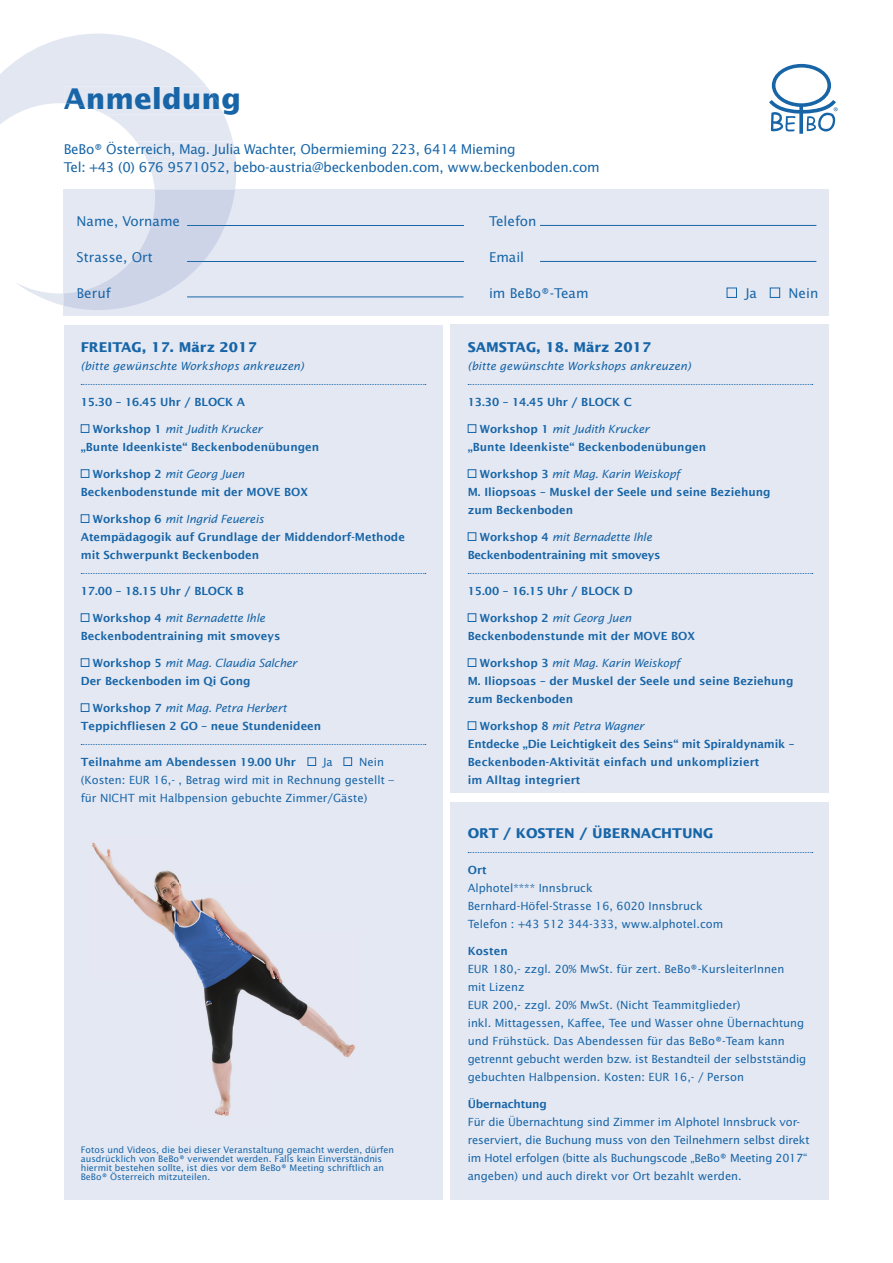
<style>
.page{position:relative;width:893px;height:1263px;background:#fff}
.page>*{position:absolute;margin:0;border:0;box-sizing:border-box;transform-origin:0 0}
.t1{font:700 28.5px "Lucida Sans";color:#1765a7}
.t2{font:13.5px/18px "Lucida Sans";letter-spacing:-.02em;color:#1765a7}
.t3{font:700 13.5px "Lucida Sans";color:#1765a7}
.t4{font:13.5px "Lucida Sans";color:#1765a7}
.t5{font:600 11.25px/18px "Lucida Sans";color:#1765a7}
.t6{font:11.25px/18px "Lucida Sans";color:#1765a7}
.t7{font:italic 11.25px "Lucida Sans";color:#1765a7}
.t8{font:600 11.25px/18px "Lucida Sans";letter-spacing:-.02em;color:#1765a7;text-align:center}
.t9{font:9px/9px "Lucida Sans";color:#1765a7}
.s1{font-weight:400;font-style:italic}
</style>
<div class="page">
<div style="left:64px;top:190px;width:765px;height:126px;background:#e4e8f3"></div>
<div style="left:64px;top:325px;width:378px;height:874px;background:#e4e8f3"></div>
<div style="left:451px;top:325px;width:378px;height:468px;background:#e4e8f3"></div>
<div style="left:451px;top:802px;width:378px;height:397px;background:#e4e8f3"></div>
<hr style="left:187px;top:225px;width:276px;height:1px;background:#1765a7">
<hr style="left:540px;top:225px;width:276px;height:1px;background:#1765a7">
<hr style="left:187px;top:261px;width:276px;height:1px;background:#1765a7">
<hr style="left:540px;top:261px;width:276px;height:1px;background:#1765a7">
<hr style="left:187px;top:297px;width:276px;height:1px;background:#1765a7">
<div style="left:727px;top:288px;width:10px;height:10px;border:1px solid #1765a7"></div>
<div style="left:770px;top:288px;width:10px;height:10px;border:1px solid #1765a7"></div>
<svg style="left:769px;top:64px;width:69px;height:70px"></svg>
<svg style="left:81px;top:384px;width:345px;height:1px"></svg>
<div style="left:81px;top:424px;width:8px;height:9px;border:1px solid #1765a7"></div>
<div style="left:81px;top:469px;width:8px;height:9px;border:1px solid #1765a7"></div>
<div style="left:81px;top:514px;width:8px;height:9px;border:1px solid #1765a7"></div>
<svg style="left:81px;top:573px;width:345px;height:1px"></svg>
<div style="left:81px;top:613px;width:8px;height:9px;border:1px solid #1765a7"></div>
<div style="left:81px;top:658px;width:8px;height:9px;border:1px solid #1765a7"></div>
<div style="left:81px;top:703px;width:8px;height:9px;border:1px solid #1765a7"></div>
<svg style="left:81px;top:744px;width:345px;height:1px"></svg>
<div style="left:308px;top:757px;width:8px;height:9px;border:1px solid #1765a7"></div>
<div style="left:343px;top:757px;width:9px;height:9px;border:1px solid #1765a7"></div>
<svg style="left:468px;top:384px;width:345px;height:1px"></svg>
<div style="left:468px;top:424px;width:8px;height:9px;border:1px solid #1765a7"></div>
<div style="left:468px;top:469px;width:8px;height:9px;border:1px solid #1765a7"></div>
<div style="left:468px;top:532px;width:8px;height:9px;border:1px solid #1765a7"></div>
<svg style="left:468px;top:573px;width:345px;height:1px"></svg>
<div style="left:468px;top:613px;width:8px;height:9px;border:1px solid #1765a7"></div>
<div style="left:468px;top:658px;width:8px;height:9px;border:1px solid #1765a7"></div>
<div style="left:468px;top:721px;width:8px;height:9px;border:1px solid #1765a7"></div>
<svg style="left:468px;top:852px;width:345px;height:1px"></svg>
<svg style="left:0;top:34px;width:236px;height:272px"></svg>
<svg style="left:64px;top:87px;width:160px;height:28px;background:#e6e9f3"></svg>
<svg style="left:136px;top:142px;width:100px;height:32px;background:#e6e9f3"></svg>
<svg style="left:64px;top:190px;width:171px;height:120px"></svg>
<img style="left:92px;top:842px;width:263px;height:274px">
<h1 class="t1" style="left:64px;top:81px;width:179px">Anmeldung</h1>
<p class="t2" style="left:64px;top:140px;width:538px">BeBo® Österreich, Mag. Julia Wachter, Obermieming 223, 6414 Mieming<br>Tel: +43 (0) 676 9571052, bebo-austria@beckenboden.com, www.beckenboden.com</p>
<p class="t4" style="left:77px;top:213px;width:105px">Name, Vorname</p>
<p class="t4" style="left:77px;top:249px;width:78px">Strasse, Ort</p>
<p class="t2" style="left:77px;top:284px;width:36px">Beruf</p>
<p class="t3" style="left:81px;top:339px;width:177px">FREITAG, 17. März 2017</p>
<p class="t7" style="left:81px;top:359px;width:225px">(bitte gewünschte Workshops ankreuzen)</p>
<p class="t5" style="left:81px;top:393px;width:166px">15.30 – 16.45 Uhr / BLOCK A</p>
<p class="t5" style="left:81px;top:420px;width:240px;text-indent:12px">Workshop 1 <span class="s1">mit Judith Krucker<br></span>„Bunte Ideenkiste“ Beckenbodenübungen</p>
<p class="t5" style="left:81px;top:465px;width:229px;text-indent:12px">Workshop 2 <span class="s1">mit Georg Juen<br></span>Beckenbodenstunde mit der MOVE BOX</p>
<p class="t5" style="left:81px;top:510px;width:326px;text-indent:12px">Workshop 6 <span class="s1">mit Ingrid Feuereis<br></span>Atempädagogik auf Grundlage der Middendorf-Methode mit Schwerpunkt Beckenboden</p>
<p class="t5" style="left:81px;top:582px;width:165px">17.00 – 18.15 Uhr / BLOCK B</p>
<p class="t5" style="left:81px;top:609px;width:201px;text-align:center">Workshop 4 <span class="s1">mit Bernadette Ihle<br></span>Beckenbodentraining mit smoveys</p>
<p class="t5" style="left:81px;top:654px;width:218px;text-indent:12px">Workshop 5 <span class="s1">mit Mag. Claudia Salcher<br></span>Der Beckenboden im Qi Gong</p>
<p class="t5" style="left:81px;top:699px;width:242px;text-indent:12px">Workshop 7 <span class="s1">mit Mag. Petra Herbert<br></span>Teppichfliesen 2 GO – neue Stundenideen</p>
<p class="t5" style="left:81px;top:753px;width:217px">Teilnahme am Abendessen 19.00 Uhr</p>
<p class="t6" style="left:323px;top:752px;width:11px">Ja</p>
<p class="t6" style="left:81px;top:752px;width:315px;text-indent:278px">Nein (Kosten: EUR 16,- , Betrag wird mit in Rechnung gestellt – für NICHT mit Halbpension gebuchte Zimmer/Gäste)</p>
<p class="t9" style="left:81px;top:1145px;width:315px">Fotos und Videos, die bei dieser Veranstaltung gemacht werden, dürfen ausdrücklich von BeBo® verwendet werden. Falls kein Einverständnis hiermit bestehen sollte, ist dies vor dem BeBo® Meeting schriftlich an BeBo® Österreich mitzuteilen.</p>
<p class="t4" style="left:489px;top:213px;width:49px">Telefon</p>
<p class="t2" style="left:489px;top:248px;width:37px">Email</p>
<p class="t4" style="left:489px;top:285px;width:101px">im BeBo®-Team</p>
<p class="t2" style="left:745px;top:284px;width:13px">Ja</p>
<p class="t2" style="left:789px;top:284px;width:31px">Nein</p>
<p class="t3" style="left:468px;top:339px;width:185px">SAMSTAG, 18. März 2017</p>
<p class="t7" style="left:468px;top:359px;width:225px">(bitte gewünschte Workshops ankreuzen)</p>
<p class="t5" style="left:468px;top:393px;width:166px">13.30 – 14.45 Uhr / BLOCK C</p>
<p class="t5" style="left:468px;top:420px;width:240px;text-indent:12px">Workshop 1 <span class="s1">mit Judith Krucker<br></span>„Bunte Ideenkiste“ Beckenbodenübungen</p>
<p class="t5" style="left:468px;top:465px;width:304px;text-indent:12px">Workshop 3 <span class="s1">mit Mag. Karin Weiskopf<br></span>M. Iliopsoas – Muskel der Seele und seine Beziehung zum Beckenboden</p>
<p class="t8" style="left:468px;top:528px;width:194px">Workshop 4 <span class="s1">mit Bernadette Ihle<br></span>Beckenbodentraining mit smoveys</p>
<p class="t5" style="left:468px;top:582px;width:166px">15.00 – 16.15 Uhr / BLOCK D</p>
<p class="t5" style="left:468px;top:609px;width:229px;text-indent:12px">Workshop 2 <span class="s1">mit Georg Juen<br></span>Beckenbodenstunde mit der MOVE BOX</p>
<p class="t5" style="left:468px;top:654px;width:327px;text-indent:12px">Workshop 3 <span class="s1">mit Mag. Karin Weiskopf<br></span>M. Iliopsoas – der Muskel der Seele und seine Beziehung zum Beckenboden</p>
<p class="t5" style="left:468px;top:717px;width:328px;text-indent:12px">Workshop 8 <span class="s1">mit Petra Wagner<br></span>Entdecke „Die Leichtigkeit des Seins“ mit Spiraldynamik – Beckenboden-Aktivität einfach und unkompliziert<br>im Alltag integriert</p>
<p class="t3" style="left:468px;top:825px;width:247px">ORT / KOSTEN / ÜBERNACHTUNG</p>
<p class="t5" style="left:468px;top:861px;width:20px">Ort</p>
<p class="t6" style="left:468px;top:878px;width:257px">Alphotel**** Innsbruck<br>Bernhard-Höfel-Strasse 16, 6020 Innsbruck<br>Telefon : +43 512 344-333, www.alphotel.com</p>
<p class="t5" style="left:468px;top:942px;width:42px">Kosten</p>
<p class="t6" style="left:468px;top:959px;width:340px">EUR 180,- zzgl. 20% MwSt. für zert. BeBo®-KursleiterInnen<br>mit Lizenz<br>EUR 200,- zzgl. 20% MwSt. (Nicht Teammitglieder)<br>inkl. Mittagessen, Kaffee, Tee und Wasser ohne Übernachtung und Frühstück. Das Abendessen für das BeBo®-Team kann getrennt gebucht werden bzw. ist Bestandteil der selbstständig gebuchten Halbpension. Kosten: EUR 16,- / Person</p>
<p class="t8" style="left:468px;top:1095px;width:81px">Übernachtung</p>
<p class="t6" style="left:468px;top:1112px;width:343px">Für die Übernachtung sind Zimmer im Alphotel Innsbruck vor&shy;reserviert, die Buchung muss von den Teilnehmern selbst direkt im Hotel erfolgen (bitte als Buchungscode „BeBo® Meeting 2017“ angeben) und auch direkt vor Ort bezahlt werden.</p>
</div>
